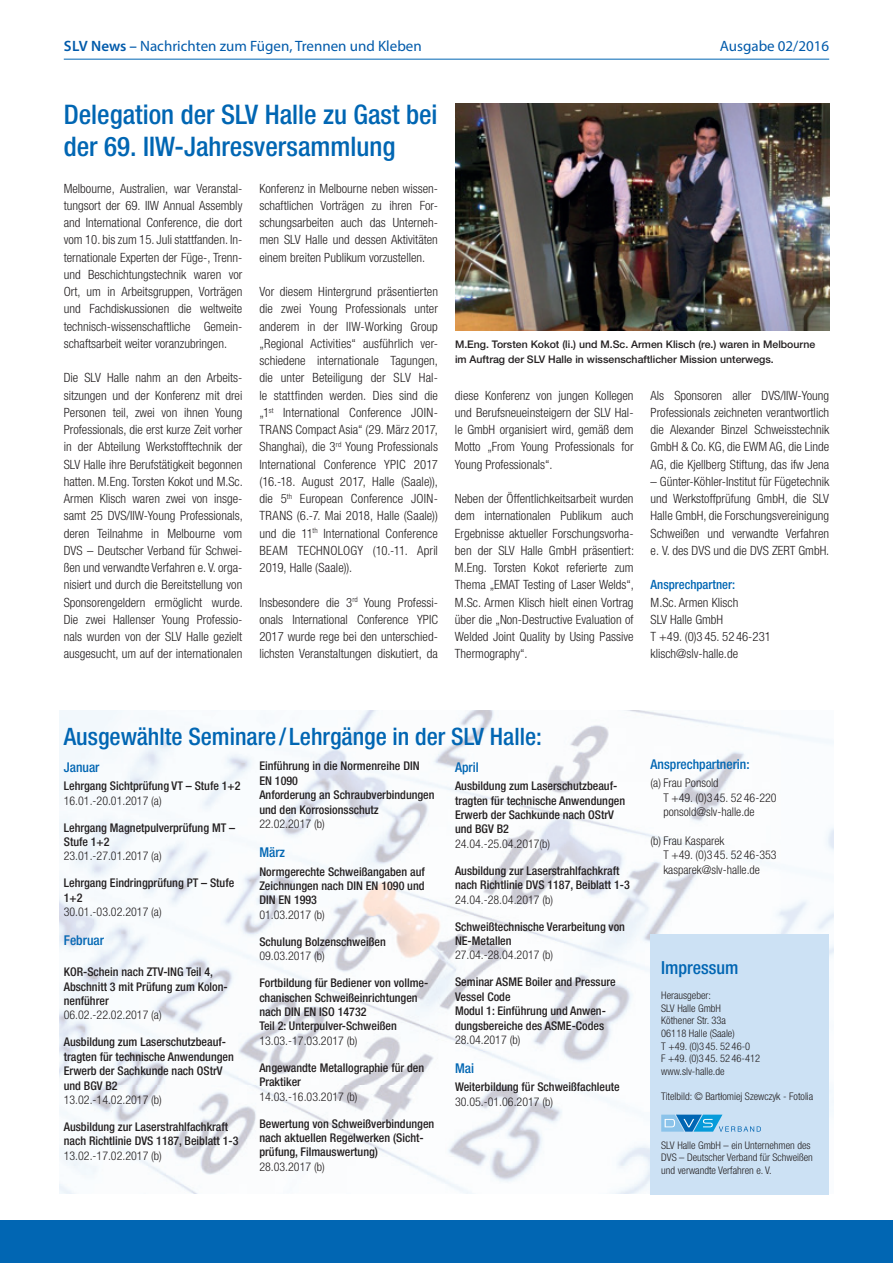
<style>
.page{position:relative;width:893px;height:1263px;background:#fff}
.page>*{position:absolute;margin:0;border:0;box-sizing:border-box;transform-origin:0 0}
.t1{font:500 condensed 27px/32.4px "Helvetica Neue LT Std";color:#0166b3}
.t2{font:500 condensed 24px "Helvetica Neue LT Std";color:#0166b3}
.t3{font:500 condensed 18px "Helvetica Neue LT Std";color:#0166b3}
.t4{font:15px "Myriad Pro";color:#015aaa}
.t5{font:500 condensed 13.5px "Helvetica Neue LT Std";color:#0166b3}
.t6{font:300 condensed 12.75px/17.2px "Helvetica Neue LT Std";color:#231f20;text-align:justify}
.t7{font:500 condensed 12.75px "Helvetica Neue LT Std";color:#0166b3}
.t8{font:500 condensed 12px/14.4px "Helvetica Neue LT Std";color:#231f20}
.t9{font:300 condensed 12px/14.4px "Helvetica Neue LT Std";color:#231f20}
.t10{font:300 condensed 10.5px/12.6px "Helvetica Neue LT Std";color:#231f20}
.t11{font:500 10.5px/15px "Helvetica Neue LT Std";color:#231f20}
.s1{font-weight:600}
</style>
<div class="page">
<img style="left:60px;top:710px;width:773px;height:483px">
<div style="left:0;top:1220px;width:893px;height:43px;background:#0166b3"></div>
<div style="left:651px;top:934px;width:178px;height:261px;background:#cce1f4"></div>
<svg style="left:661px;top:1114px;width:100px;height:18px"></svg>
<img style="left:455px;top:103px;width:374px;height:228px">
<hr style="left:64px;top:59px;width:765px;height:1px;background:#0166b3">
<p class="t4" style="left:64px;top:37px;width:359px"><span class="s1">SLV News –</span> Nachrichten zum Fügen, Trennen und Kleben</p>
<p class="t4" style="left:720px;top:37px;width:111px">Ausgabe 02/2016</p>
<h1 class="t1" style="left:64px;top:97px;width:375px">Delegation der SLV Halle zu Gast bei der 69. IIW-Jahresversammlung</h1>
<p class="t6" style="left:64px;top:179px;width:180px">Melbourne, Australien, war Veranstal&shy;tungsort der 69. IIW Annual Assembly and International Conference, die dort vom 10. bis zum 15. Juli stattfanden. In&shy;ternationale Experten der Füge-, Trenn&shy;und Beschichtungstechnik waren vor Ort, um in Arbeitsgruppen, Vorträgen und Fachdiskussionen die weltweite technisch-wissenschaftliche Gemein&shy;schaftsarbeit weiter voranzubringen.</p>
<p class="t6" style="left:64px;top:369px;width:181px">Die SLV Halle nahm an den Arbeits&shy;sitzungen und der Konferenz mit drei Personen teil, zwei von ihnen Young Professionals, die erst kurze Zeit vorher in der Abteilung Werkstofftechnik der SLV Halle ihre Berufstätigkeit begonnen hatten. M.Eng. Torsten Kokot und M.Sc.<br>Armen Klisch waren zwei von insge&shy;samt 25 DVS/IIW-Young Professionals, deren Teilnahme in Melbourne vom DVS – Deutscher Verband für Schwei&shy;ßen und verwandte Verfahren e. V. orga&shy;nisiert und durch die Bereitstellung von Sponsorengeldern ermöglicht wurde.<br>Die zwei Hallenser Young Professio&shy;nals wurden von der SLV Halle gezielt ausgesucht, um auf der internationalen</p>
<p class="t6" style="left:259px;top:179px;width:180px">Konferenz in Melbourne neben wissen&shy;schaftlichen Vorträgen zu ihren For&shy;schungsarbeiten auch das Unterneh&shy;men SLV Halle und dessen Aktivitäten einem breiten Publikum vorzustellen.</p>
<p class="t6" style="left:259px;top:283px;width:180px">Vor diesem Hintergrund präsentierten die zwei Young Professionals unter anderem in der IIW-Working Group „Re gional Activities“ ausführlich ver&shy;schiedene internationale Tagungen, die unter Beteiligung der SLV Hal&shy;le stattfinden werden. Dies sind die „1<sup>st</sup> International Conference JOIN-TRANS Compact Asia“ (29. März 2017, Shanghai), die 3<sup>rd</sup> Young Professionals International Conference YPIC 2017 (16.-18. August 2017, Halle (Saale)), die 5<sup>th</sup> European Conference JOIN-TRANS (6.-7. Mai 2018, Halle (Saale)) und die 11<sup>th</sup> International Conference BEAM TECHNOLOGY (10.-11. April 2019, Halle (Saale)).</p>
<p class="t6" style="left:259px;top:593px;width:180px">Insbesondere die 3<sup>rd</sup> Young Professi&shy;onals International Conference YPIC 2017 wurde rege bei den unterschied&shy;lichsten Veranstaltungen diskutiert, da</p>
<p class="t11" style="left:455px;top:336px;width:362px">M.Eng. Torsten Kokot (li.) und M.Sc. Armen Klisch (re.) waren in Melbourne im Auftrag der SLV Halle in wissenschaftlicher Mission unterwegs.</p>
<p class="t6" style="left:455px;top:386px;width:180px">diese Konferenz von jungen Kollegen und Berufsneueinsteigern der SLV Hal&shy;le GmbH organisiert wird, gemäß dem Motto „From Young Professionals for Young Professionals“.</p>
<p class="t6" style="left:455px;top:490px;width:181px">Neben der Öffentlichkeitsarbeit wurden dem internationalen Publikum auch Ergebnisse aktueller Forschungsvorha&shy;ben der SLV Halle GmbH präsentiert:<br>M.Eng. Torsten Kokot referierte zum Thema „EMAT Testing of Laser Welds“, M.Sc. Armen Klisch hielt einen Vortrag über die „Non-Destructive Evaluation of Welded Joint Quality by Using Passive Thermography“.</p>
<p class="t6" style="left:651px;top:386px;width:180px">Als Sponsoren aller DVS/IIW-Young Professionals zeichneten verantwortlich die Alexander Binzel Schweisstechnik GmbH &amp; Co. KG, die EWM AG, die Linde AG, die Kjellberg Stiftung, das ifw Jena</p>
<p class="t6" style="left:651px;top:473px;width:180px">– Günter-Köhler-Institut für Fügetechnik und Werkstoffprüfung GmbH, die SLV Halle GmbH, die Forschungsvereinigung Schweißen und verwandte Verfahren e. V. des DVS und die DVS ZERT GmbH.</p>
<p class="t7" style="left:651px;top:577px;width:86px">Ansprechpartner:</p>
<p class="t6" style="left:651px;top:593px;width:122px;text-align:left">M.Sc. Armen Klisch<br>SLV Halle GmbH<br>T +49. (0)3 45. 52 46-231 klisch@slv-halle.de</p>
<h2 class="t2" style="left:64px;top:722px;width:480px">Ausgewählte Seminare / Lehrgänge in der SLV Halle:</h2>
<p class="t8" style="left:259px;top:759px;width:177px">Einführung in die Normenreihe DIN<br>EN 1090<br>Anforderung an Schraubverbindungen und den Korrosionsschutz</p>
<p class="t9" style="left:259px;top:816px;width:67px">22.02.2017 (b)</p>
<p class="t5" style="left:259px;top:844px;width:27px">März</p>
<p class="t8" style="left:259px;top:864px;width:167px;text-align:justify">Normgerechte Schweißangaben auf Zeichnungen nach DIN EN 1090 und DIN EN 1993</p>
<p class="t9" style="left:259px;top:907px;width:67px">01.03.2017 (b)</p>
<p class="t8" style="left:259px;top:934px;width:128px">Schulung Bolzenschweißen</p>
<p class="t9" style="left:259px;top:948px;width:67px">09.03.2017 (b)</p>
<p class="t8" style="left:259px;top:975px;width:171px">Fortbildung für Bediener von vollme&shy;chanischen Schweißeinrichtungen nach DIN EN ISO 14732<br>Teil 2: Unterpulver-Schweißen</p>
<p class="t9" style="left:259px;top:1033px;width:100px">13.03.-17.03.2017 (b)</p>
<p class="t8" style="left:259px;top:1060px;width:166px">Angewandte Metallographie für den<br>Praktiker</p>
<p class="t9" style="left:259px;top:1089px;width:100px">14.03.-16.03.2017 (b)</p>
<p class="t8" style="left:259px;top:1116px;width:176px">Bewertung von Schweißverbindungen nach aktuellen Regelwerken (Sicht&shy;prüfung, Filmauswertung)</p>
<p class="t9" style="left:259px;top:1159px;width:67px">28.03.2017 (b)</p>
<p class="t5" style="left:455px;top:759px;width:25px">April</p>
<p class="t8" style="left:455px;top:778px;width:172px">Ausbildung zum Laserschutzbeauf&shy;tragten für technische Anwendungen<br>Erwerb der Sachkunde nach OStrV und BGV B2</p>
<p class="t9" style="left:455px;top:836px;width:97px">24.04.-25.04.2017(b)</p>
<p class="t8" style="left:455px;top:863px;width:176px">Ausbildung zur Laserstrahlfachkraft nach Richtlinie DVS 1187, Beiblatt 1-3</p>
<p class="t9" style="left:455px;top:892px;width:100px">24.04.-28.04.2017 (b)</p>
<p class="t8" style="left:455px;top:919px;width:172px">Schweißtechnische Verarbeitung von<br>NE-Metallen</p>
<p class="t9" style="left:455px;top:948px;width:100px">27.04.-28.04.2017 (b)</p>
<p class="t8" style="left:455px;top:975px;width:162px">Seminar ASME Boiler and Pressure<br>Vessel Code<br>Modul 1: Einführung und Anwen&shy;dungsbereiche des ASME-Codes</p>
<p class="t9" style="left:455px;top:1032px;width:67px">28.04.2017 (b)</p>
<p class="t5" style="left:455px;top:1060px;width:20px">Mai</p>
<p class="t8" style="left:455px;top:1080px;width:166px">Weiterbildung für Schweißfachleute</p>
<p class="t9" style="left:455px;top:1094px;width:100px">30.05.-01.06.2017 (b)</p>
<p class="t5" style="left:64px;top:759px;width:37px">Januar</p>
<p class="t8" style="left:64px;top:778px;width:178px">Lehrgang Sichtprüfung VT – Stufe 1+2</p>
<p class="t9" style="left:64px;top:793px;width:99px">16.01.-20.01.2017 (a)</p>
<p class="t8" style="left:64px;top:820px;width:173px">Lehrgang Magnetpulverprüfung MT –<br>Stufe 1+2</p>
<p class="t9" style="left:64px;top:849px;width:99px">23.01.-27.01.2017 (a)</p>
<p class="t8" style="left:64px;top:876px;width:172px">Lehrgang Eindringprüfung PT – Stufe<br>1+2</p>
<p class="t9" style="left:64px;top:905px;width:99px">30.01.-03.02.2017 (a)</p>
<p class="t5" style="left:64px;top:932px;width:42px">Februar</p>
<p class="t8" style="left:64px;top:965px;width:166px">KOR-Schein nach ZTV-ING Teil 4,<br>Abschnitt 3 mit Prüfung zum Kolon&shy;nenführer</p>
<p class="t9" style="left:64px;top:1008px;width:99px">06.02.-22.02.2017 (a)</p>
<p class="t8" style="left:64px;top:1035px;width:172px">Ausbildung zum Laserschutzbeauf&shy;tragten für technische Anwendungen<br>Erwerb der Sachkunde nach OStrV und BGV B2</p>
<p class="t9" style="left:64px;top:1092px;width:100px">13.02.-14.02.2017 (b)</p>
<p class="t8" style="left:64px;top:1119px;width:176px">Ausbildung zur Laserstrahlfachkraft nach Richtlinie DVS 1187, Beiblatt 1-3</p>
<p class="t9" style="left:64px;top:1148px;width:100px">13.02.-17.02.2017 (b)</p>
<p class="t5" style="left:651px;top:756px;width:101px">Ansprechpartnerin:</p>
<p class="t9" style="left:663px;top:776px;width:115px;text-indent:-13px">(a) Frau Ponsold<br>T +49. (0)3 45. 52 46-220 ponsold@slv-halle.de</p>
<p class="t9" style="left:663px;top:833px;width:115px;text-indent:-13px">(b) Frau Kasparek<br>T +49. (0)3 45. 52 46-353 kasparek@slv-halle.de</p>
<h3 class="t3" style="left:661px;top:957px;width:79px">Impressum</h3>
<p class="t10" style="left:661px;top:989px;width:100px">Herausgeber:<br>SLV Halle GmbH<br>Köthener Str. 33a<br>06118 Halle (Saale)<br>T +49. (0)3 45. 52 46-0<br>F +49. (0)3 45. 52 46-412 www.slv-halle.de</p>
<p class="t10" style="left:661px;top:1090px;width:154px">Titelbild: © Bartłomiej Szewczyk - Fotolia</p>
<p class="t10" style="left:661px;top:1138px;width:153px">SLV Halle GmbH – ein Unternehmen des<br>DVS – Deutscher Verband für Schweißen und verwandte Verfahren e. V.</p>
</div>
